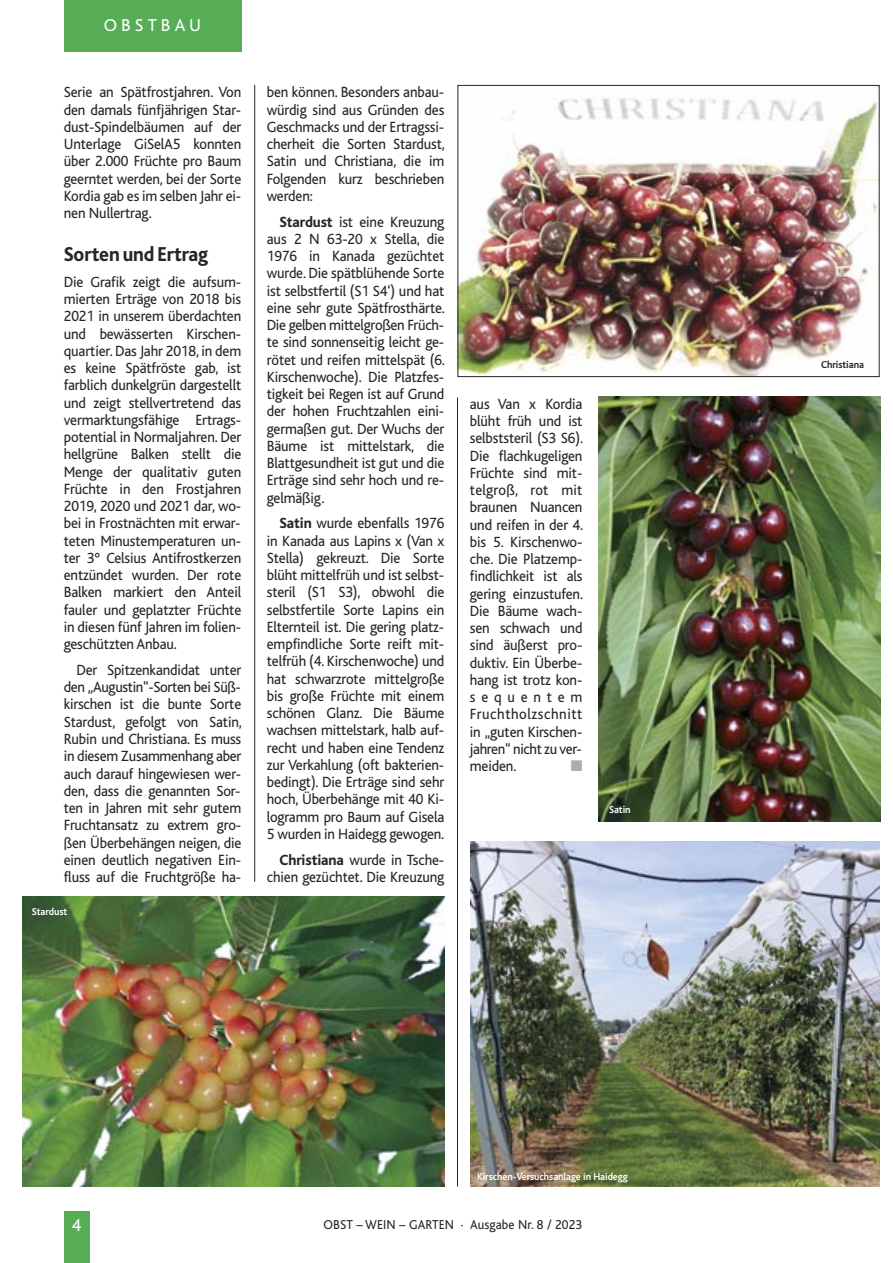
<style>
.page{position:relative;width:893px;height:1263px;background:#fff}
.page>*{position:absolute;margin:0;border:0;box-sizing:border-box;transform-origin:0 0}
.t1{font:800 21px "Bliss";letter-spacing:-.005em;color:#272526;scale:.93 1}
.t2{font:18px "Bliss";letter-spacing:.225em;color:#fff}
.t3{font:15.45px/17.2px "Bliss";letter-spacing:-.01em;color:#272526;text-align:justify;scale:.95 1}
.t4{font:15.45px "Zapf Dingbats ITC";color:#abadb1}
.t5{font:13.5px "Bliss";letter-spacing:.01em;color:#272526;scale:.95 1}
.t6{font:700 10.5px "Bliss";letter-spacing:-.005em;color:#fff;scale:.95 1}
.t7{font:700 10.5px "Bliss";letter-spacing:-.005em;color:#272526;scale:.95 1}
.s1{font-weight:800}
</style>
<div class="page">
<div style="left:64px;top:0;width:177px;height:51px;background:#56ad55"></div>
<div style="left:64px;top:1212px;width:25px;height:51px;background:#56ad55"></div>
<img style="left:598px;top:397px;width:282px;height:424px">
<img style="left:22px;top:896px;width:422px;height:290px">
<img style="left:459px;top:98px;width:418px;height:277px">
<div style="left:457px;top:85px;width:422px;height:292px;border:1px solid #272526"></div>
<hr style="left:457px;top:397px;width:1px;height:789px;background:#272526">
<hr style="left:254px;top:85px;width:1px;height:797px;background:#272526">
<img style="left:471px;top:841px;width:408px;height:345px">
<p class="t2" style="left:104px;top:19px;width:99px">OBSTBAU</p>
<p class="t3" style="left:64px;top:85px;width:188px">Serie an Spätfrostjahren. Von</p>
<p class="t3" style="left:64px;top:102px;width:188px">den damals fünfjährigen Star-</p>
<p class="t3" style="left:64px;top:120px;width:188px">dust-Spindelbäumen auf der</p>
<p class="t3" style="left:64px;top:137px;width:188px">Unterlage GiSelA5 konnten</p>
<p class="t3" style="left:64px;top:154px;width:188px">über 2.000 Früchte pro Baum geerntet werden, bei der Sorte</p>
<p class="t3" style="left:64px;top:189px;width:188px">Kordia gab es im selben Jahr ei&shy;nen Nullertrag.</p>
<p class="t1" style="left:64px;top:246px;width:157px">Sorten und Ertrag</p>
<p class="t3" style="left:64px;top:275px;width:188px">Die Grafik zeigt die aufsum&shy;mierten Erträge von 2018 bis 2021 in unserem überdachten und bewässerten Kirschen&shy;quartier. Das Jahr 2018, in dem es keine Spätfröste gab, ist farblich dunkelgrün dargestellt und zeigt stellvertretend das vermarktungsfähige Ertrags&shy;potential in Normaljahren. Der hellgrüne Balken stellt die Menge der qualitativ guten Früchte in den Frostjahren 2019, 2020 und 2021 dar, wo&shy;bei in Frostnächten mit erwar&shy;teten Minustemperaturen un&shy;ter 3° Celsius Antifrostkerzen entzündet wurden. Der rote Balken markiert den Anteil fauler und geplatzter Früchte in diesen fünf Jahren im folien&shy;geschützten Anbau.</p>
<p class="t3" style="left:64px;top:663px;width:189px;text-indent:13px">Der Spitzenkandidat unter den „Augustin“-Sorten bei Süß&shy;kirschen ist die bunte Sorte Stardust, gefolgt von Satin, Rubin und Christiana. Es muss in diesem Zusammenhang aber auch darauf hingewiesen wer&shy;den, dass die genannten Sor&shy;ten in Jahren mit sehr gutem Fruchtansatz zu extrem gro&shy;ßen Überbehängen neigen, die</p>
<p class="t3" style="left:64px;top:852px;width:188px">einen deutlich negativen Ein&shy;fluss auf die Fruchtgröße ha-</p>
<p class="t6" style="left:32px;top:907px;width:39px">Stardust</p>
<p class="t3" style="left:267px;top:85px;width:189px">ben können. Besonders anbau&shy;würdig sind aus Gründen des Geschmacks und der Ertragssi&shy;cherheit die Sorten Stardust, Satin und Christiana, die im Folgenden kurz beschrieben werden:</p>
<p class="t3" style="left:267px;top:214px;width:189px;text-indent:13px"><span class="s1">Stardust</span> ist eine Kreuzung aus 2 N 63-20 x Stella, die 1976 in Kanada gezüchtet wurde. Die spätblühende Sorte ist selbstfertil (S1 S4‘) und hat eine sehr gute Spätfrosthärte.<br>Die gelben mittelgroßen Früch&shy;te sind sonnenseitig leicht ge&shy;rötet und reifen mittelspät (6.<br>Kirschenwoche). Die Platzfes&shy;tigkeit bei Regen ist auf Grund der hohen Fruchtzahlen eini&shy;germaßen gut. Der Wuchs der Bäume ist mittelstark, die Blattgesundheit ist gut und die Erträge sind sehr hoch und re&shy;gelmäßig.</p>
<p class="t3" style="left:267px;top:516px;width:188px;text-indent:13px"><span class="s1">Satin</span> wurde ebenfalls 1976 in Kanada aus Lapins x (Van x Stella) gekreuzt. Die Sorte blüht mittelfrüh und ist selbst&shy;steril (S1 S3), obwohl die selbstfertile Sorte Lapins ein</p>
<p class="t3" style="left:267px;top:620px;width:188px">Elternteil ist. Die gering platz&shy;empfindliche Sorte reift mit-</p>
<p class="t3" style="left:267px;top:654px;width:188px">telfrüh (4. Kirschenwoche) und hat schwarzrote mittelgroße bis große Früchte mit einem schönen Glanz. Die Bäume wachsen mittelstark, halb auf&shy;recht und haben eine Tendenz zur Verkahlung (oft bakterien&shy;bedingt). Die Erträge sind sehr hoch, Überbehänge mit 40 Ki&shy;logramm pro Baum auf Gisela 5 wurden in Haidegg gewogen.</p>
<p class="t3" style="left:267px;top:852px;width:188px;text-align:right"><span class="s1">Christiana</span> wurde in Tsche&shy;chien gezüchtet. Die Kreuzung</p>
<p class="t3" style="left:470px;top:397px;width:121px">aus Van x Kordia blüht früh und ist selbststeril (S3 S6).<br>Die flachkugeligen Früchte sind mit&shy;telgroß, rot mit braunen Nuancen</p>
<p class="t3" style="left:470px;top:517px;width:121px">und reifen in der 4. bis 5. Kirschenwo&shy;che. Die Platzemp&shy;findlichkeit ist als gering einzustufen.<br>Die Bäume wach&shy;sen schwach und sind äußerst pro&shy;duktiv. Ein Überbe&shy;hang ist trotz kon&shy;sequentem Fruchtholzschnitt in „guten Kirschen&shy;jahren“ nicht zu ver&shy;meiden.</p>
<p class="t4" style="left:571px;top:759px;width:13px">■</p>
<p class="t6" style="left:609px;top:806px;width:24px">Satin</p>
<p class="t6" style="left:477px;top:1172px;width:160px">Kirschen-Versuchsanlage in Haidegg</p>
<p class="t2" style="left:72px;top:1218px;width:11px">4</p>
<p class="t5" style="left:323px;top:1219px;width:274px">OBST – WEIN – GARTEN · Ausgabe Nr. 8 / 2023</p>
<p class="t7" style="left:821px;top:361px;width:47px">Christiana</p>
</div>
